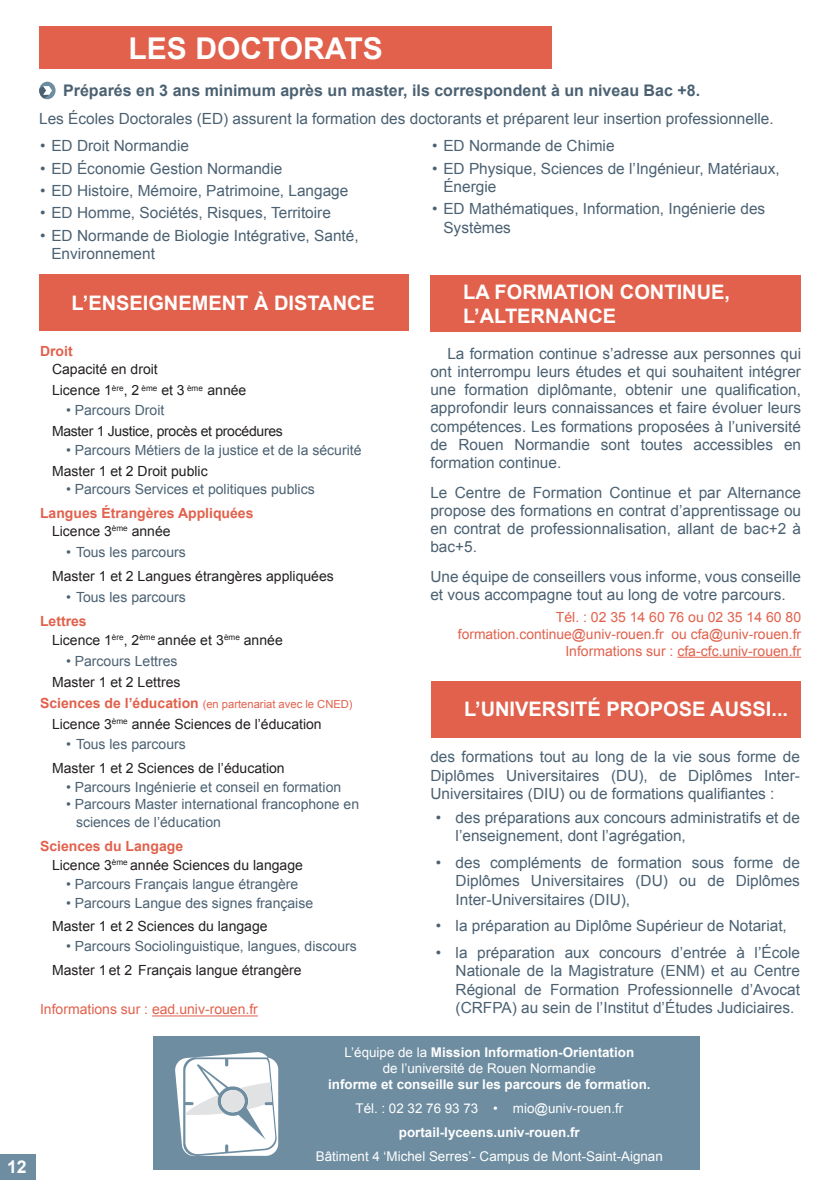
<style>
.page{position:relative;width:840px;height:1191px;background:#fff}
.page>*{position:absolute;margin:0;border:0;box-sizing:border-box;transform-origin:0 0}
.t1{font:700 30px "Arial";color:#fff}
.t2{font:700 20px/24px "Arial";color:#fff}
.t3{font:700 17.6px "Arial";color:#fff}
.t4{font:700 16px "Arial";color:#4b6172}
.t5{font:15.4px/18.2px "Arial";color:#4b6172;text-align:justify}
.t6{font:14px/18.4px "Arial";color:#4b6172}
.t7{font:14px/21px "Arial";color:#231f20}
.t8{font:14px "Arial";color:#e1614c}
.t9{font:700 14px/18.2px "Arial";color:#e1614c}
.t10{font:14px "Arial";letter-spacing:-.02em;color:#231f20}
.t11{font:13.8px "Arial";color:#e1614c}
.t12{font:13.4px/16px "Arial";color:#fff;text-align:center}
.t13{font:700 13.4px "Arial";color:#fff}
.t14{font:11.2px "Arial";color:#e1614c}
.s1{font-weight:400;color:#231f20}
.s2{font-weight:700;color:#e1614c}
.s3{font-weight:700;font-size:14px}
.s4{font-weight:700}
</style>
<div class="page">
<div style="left:0;top:1154px;width:35px;height:25px;background:#6e8da1"></div>
<div style="left:153px;top:1036px;width:546px;height:134px;background:#6e8da1"></div>
<svg style="left:175px;top:1052px;width:103px;height:104px;background:#dee4e8"></svg>
<hr style="left:677px;top:656px;width:123px;height:1px;background:#e1614c">
<div style="left:430px;top:275px;width:370px;height:57px;background:#e1614c"></div>
<div style="left:431px;top:681px;width:369px;height:57px;background:#e1614c"></div>
<hr style="left:152px;top:1015px;width:106px;height:1px;background:#e1614c">
<div style="left:39px;top:274px;width:369px;height:57px;background:#e1614c"></div>
<div style="left:39px;top:26px;width:512px;height:42px;background:#e1614c"></div>
<div style="left:39px;top:82px;width:16px;height:17px;background:#6e8da1;border-radius:50%"></div>
<svg style="left:39px;top:86px;width:13px;height:13px"></svg>
<p class="t3" style="left:7px;top:1155px;width:21px">12</p>
<h1 class="t1" style="left:128px;top:29px;width:255px">LES DOCTORATS</h1>
<p class="t4" style="left:63px;top:80px;width:638px">Préparés en 3 ans minimum après un master, ils correspondent à un niveau Bac +8.</p>
<p class="t5" style="left:39px;top:109px;width:735px">Les Écoles Doctorales (ED) assurent la formation des doctorants et préparent leur insertion professionnelle.</p>
<p class="t5" style="left:40px;top:137px;width:150px">• ED Droit Normandie</p>
<p class="t5" style="left:40px;top:159px;width:244px">• ED Économie Gestion Normandie</p>
<p class="t5" style="left:40px;top:182px;width:310px">• ED Histoire, Mémoire, Patrimoine, Langage</p>
<p class="t5" style="left:40px;top:204px;width:292px">• ED Homme, Sociétés, Risques, Territoire</p>
<p class="t5" style="left:51px;top:226px;width:309px;text-indent:-11px">• ED Normande de Biologie Intégrative, Santé,<br>Environnement</p>
<p class="t2" style="left:72px;top:292px;width:304px">L’ENSEIGNEMENT À DISTANCE</p>
<p class="t9" style="left:40px;top:342px;width:34px">Droit</p>
<p class="t7" style="left:52px;top:359px;width:196px">Capacité en droit<br>Licence 1<sup>ère</sup>, 2 <sup>ème</sup> et 3 <sup>ème</sup> année</p>
<p class="t6" style="left:66px;top:401px;width:100px">• Parcours Droit</p>
<p class="t10" style="left:52px;top:422px;width:232px">Master 1 Justice, procès et procédures</p>
<p class="t6" style="left:66px;top:440px;width:297px">• Parcours Métiers de la justice et de la sécurité</p>
<p class="t7" style="left:52px;top:460px;width:157px">Master 1 et 2 Droit public</p>
<p class="t6" style="left:66px;top:480px;width:250px">• Parcours Services et politiques publics</p>
<p class="t9" style="left:52px;top:504px;width:203px;text-indent:-12px">Langues Étrangères Appliquées<br><span class="s1">Licence 3</span><sup>ème</sup> <span class="s1">année</span></p>
<p class="t6" style="left:66px;top:543px;width:121px">• Tous les parcours</p>
<p class="t7" style="left:52px;top:566px;width:283px">Master 1 et 2 Langues étrangères appliquées</p>
<p class="t6" style="left:66px;top:588px;width:121px">• Tous les parcours</p>
<p class="t7" style="left:52px;top:612px;width:232px;line-height:18.4px;text-indent:-12px"><span class="s2">Lettres<br></span>Licence 1<sup>ère</sup>, 2<sup>ème</sup> année et 3<sup>ème</sup> année</p>
<p class="t6" style="left:66px;top:652px;width:113px">• Parcours Lettres</p>
<p class="t7" style="left:52px;top:671px;width:130px">Master 1 et 2 Lettres</p>
<p class="t14" style="left:40px;top:696px;width:314px"><span class="s3">Sciences de l’éducation</span> (en partenariat avec le CNED)</p>
<p class="t7" style="left:52px;top:713px;width:271px">Licence 3<sup>ème</sup> année Sciences de l’éducation</p>
<p class="t6" style="left:66px;top:734px;width:121px">• Tous les parcours</p>
<p class="t7" style="left:52px;top:757px;width:234px">Master 1 et 2 Sciences de l’éducation</p>
<p class="t6" style="left:66px;top:778px;width:276px">• Parcours Ingénierie et conseil en formation</p>
<p class="t6" style="left:76px;top:795px;width:284px;text-indent:-10px">• Parcours Master international francophone en sciences de l’éducation</p>
<p class="t7" style="left:52px;top:837px;width:252px;line-height:18.2px;text-indent:-12px"><span class="s2">Sciences du Langage<br></span>Licence 3<sup>ème</sup> année Sciences du langage</p>
<p class="t6" style="left:66px;top:875px;width:234px">• Parcours Français langue étrangère</p>
<p class="t6" style="left:66px;top:893px;width:248px">• Parcours Langue des signes française</p>
<p class="t7" style="left:52px;top:916px;width:217px">Master 1 et 2 Sciences du langage</p>
<p class="t6" style="left:66px;top:937px;width:292px">• Parcours Sociolinguistique, langues, discours</p>
<p class="t7" style="left:52px;top:959px;width:251px">Master 1 et 2 Français langue étrangère</p>
<p class="t8" style="left:40px;top:1000px;width:219px">Informations sur : ead.univ-rouen.fr</p>
<p class="t5" style="left:432px;top:137px;width:184px">• ED Normande de Chimie</p>
<p class="t5" style="left:443px;top:159px;width:338px;text-indent:-11px">• ED Physique, Sciences de l’Ingénieur, Matériaux,<br>Énergie</p>
<p class="t5" style="left:443px;top:200px;width:323px;text-indent:-11px">• ED Mathématiques, Information, Ingénierie des<br>Systèmes</p>
<p class="t2" style="left:463px;top:281px;width:268px">LA FORMATION CONTINUE,<br>L’ALTERNANCE</p>
<p class="t5" style="left:430px;top:344px;width:372px;text-indent:17px">La formation continue s’adresse aux personnes qui ont interrompu leurs études et qui souhaitent intégrer une formation diplômante, obtenir une qualification, approfondir leurs connaissances et faire évoluer leurs compétences. Les formations proposées à l’université de Rouen Normandie sont toutes accessibles en formation continue.</p>
<p class="t5" style="left:430px;top:483px;width:372px">Le Centre de Formation Continue et par Alternance propose des formations en contrat d’apprentissage ou en contrat de professionnalisation, allant de bac+2 à bac+5.</p>
<p class="t5" style="left:430px;top:567px;width:372px">Une équipe de conseillers vous informe, vous conseille et vous accompagne tout au long de votre parcours.</p>
<p class="t8" style="left:555px;top:608px;width:246px">Tél. : 02 35 14 60 76 ou 02 35 14 60 80</p>
<p class="t11" style="left:457px;top:625px;width:344px">formation.continue@univ-rouen.fr ou cfa@univ-rouen.fr</p>
<p class="t8" style="left:565px;top:641px;width:237px">Informations sur : cfa-cfc.univ-rouen.fr</p>
<p class="t2" style="left:464px;top:697px;width:325px">L’UNIVERSITÉ PROPOSE AUSSI...</p>
<p class="t5" style="left:430px;top:748px;width:371px">des formations tout au long de la vie sous forme de Diplômes Universitaires (DU), de Diplômes Inter-Universitaires (DIU) ou de formations qualifiantes :</p>
<p class="t5" style="left:455px;top:808px;width:345px;text-indent:-20px">• des préparations aux concours administratifs et de l’enseignement, dont l’agrégation,</p>
<p class="t5" style="left:455px;top:853px;width:346px;text-indent:-20px">• des compléments de formation sous forme de Diplômes Universitaires (DU) ou de Diplômes Inter-Universitaires (DIU),</p>
<p class="t5" style="left:435px;top:917px;width:352px">• la préparation au Diplôme Supérieur de Notariat,</p>
<p class="t5" style="left:455px;top:943px;width:346px;text-indent:-20px">• la préparation aux concours d’entrée à l’École Nationale de la Magistrature (ENM) et au Centre Régional de Formation Professionnelle d’Avocat (CRFPA) au sein de l’Institut d’Études Judiciaires.</p>
<p class="t12" style="left:344px;top:1044px;width:291px">L’équipe de la <span class="s4">Mission Information-Orientation </span>de l’université de Rouen Normandie</p>
<p class="t13" style="left:328px;top:1075px;width:324px">informe et conseille sur les parcours de formation.</p>
<p class="t12" style="left:355px;top:1100px;width:269px">Tél. : 02 32 76 93 73 • mio@univ-rouen.fr</p>
<p class="t13" style="left:398px;top:1123px;width:182px">portail-lyceens.univ-rouen.fr</p>
<p class="t12" style="left:316px;top:1148px;width:348px">Bâtiment 4 ‘Michel Serres’- Campus de Mont-Saint-Aignan</p>
</div>
